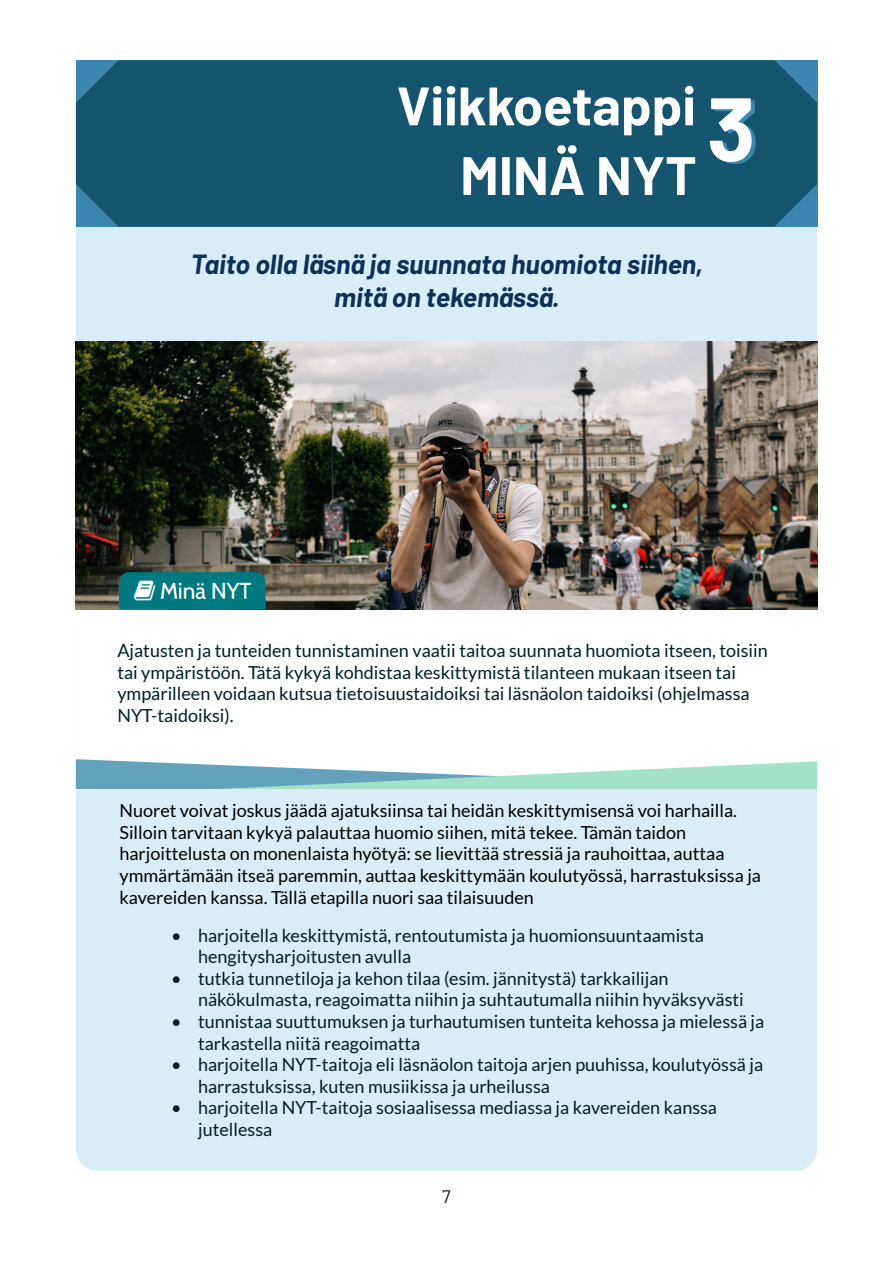
<style>
.page{position:relative;width:893px;height:1263px;background:#fff}
.page>*{position:absolute;margin:0;border:0;box-sizing:border-box;transform-origin:0 0}
.t1{font:700 54px "Barlow";color:#fff}
.t2{font:italic 700 27px/32.4px "Barlow";color:#0d3057;text-align:center}
.t3{font:18px/21.6px "Lato";color:#001e24}
.t4{font:18px/21.6px "Lato";color:#000}
.t5{font:18px "Barlow";color:#001e24}
</style>
<div class="page">
<div style="left:76px;top:137px;width:741px;height:1034px;background:#d9edf8;border-radius:21px"></div>
<div style="left:76px;top:609px;width:741px;height:176px;background:#fff"></div>
<div style="left:76px;top:60px;width:741px;height:167px;background:#165570"></div>
<img style="left:76px;top:341px;width:741px;height:268px">
<img style="left:119px;top:572px;width:147px;height:37px">
<svg style="left:76px;top:759px;width:741px;height:30px"></svg>
<h1 class="t1" style="left:397px;top:66px;width:301px">Viikkoetappi</h1>
<h1 class="t1" style="left:460px;top:136px;width:297px">MINÄ NYT <sup>3</sup></h1>
<h2 class="t2" style="left:191px;top:246px;width:514px">Taito olla läsnä ja suunnata huomiota siihen, mitä on tekemässä.</h2>
<p class="t3" style="left:117px;top:640px;width:652px">Ajatusten ja tunteiden tunnistaminen vaatii taitoa suunnata huomiota itseen, toisiin tai ympäristöön. Tätä kykyä kohdistaa keskittymistä tilanteen mukaan itseen tai ympärilleen voidaan kutsua tietoisuustaidoiksi tai läsnäolon taidoiksi (ohjelmassa NYT-taidoiksi).</p>
<p class="t4" style="left:119px;top:800px;width:643px">Nuoret voivat joskus jäädä ajatuksiinsa tai heidän keskittymisensä voi harhailla.<br>Silloin tarvitaan kykyä palauttaa huomio siihen, mitä tekee. Tämän taidon harjoittelusta on monenlaista hyötyä: se lievittää stressiä ja rauhoittaa, auttaa ymmärtämään itseä paremmin, auttaa keskittymään koulutyössä, harrastuksissa ja kavereiden kanssa. Tällä etapilla nuori saa tilaisuuden</p>
<p class="t3" style="left:198px;top:924px;width:507px;text-indent:-27px">• harjoitella keskittymistä, rentoutumista ja huomionsuuntaamista hengitysharjoitusten avulla</p>
<p class="t3" style="left:198px;top:967px;width:547px;text-indent:-27px">• tutkia tunnetiloja ja kehon tilaa (esim. jännitystä) tarkkailijan näkökulmasta, reagoimatta niihin ja suhtautumalla niihin hyväksyvästi</p>
<p class="t3" style="left:198px;top:1010px;width:568px;text-indent:-27px">• tunnistaa suuttumuksen ja turhautumisen tunteita kehossa ja mielessä ja tarkastella niitä reagoimatta</p>
<p class="t3" style="left:198px;top:1054px;width:566px;text-indent:-27px">• harjoitella NYT-taitoja eli läsnäolon taitoja arjen puuhissa, koulutyössä ja harrastuksissa, kuten musiikissa ja urheilussa</p>
<p class="t3" style="left:198px;top:1097px;width:520px;text-indent:-27px">• harjoitella NYT-taitoja sosiaalisessa mediassa ja kavereiden kanssa jutellessa</p>
<p class="t5" style="left:442px;top:1183px;width:10px">7</p>
</div>
